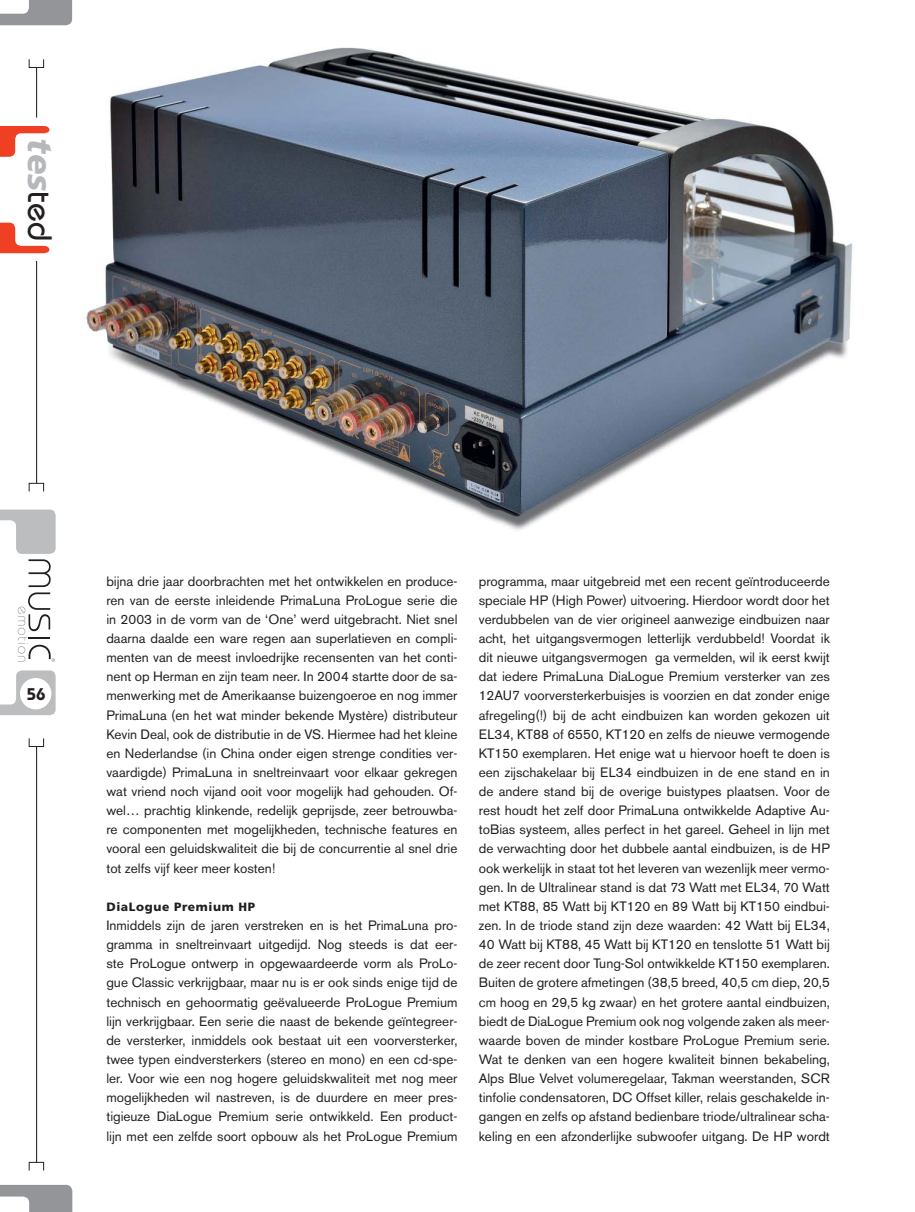
<style>
.page{position:relative;width:915px;height:1212px;background:#fff}
.page>*{position:absolute;margin:0;border:0;box-sizing:border-box;transform-origin:0 0}
.t1{font:italic 900 33.9px "Frutiger";color:#b6b8bb}
.t2{font:600 16.95px "Bauhaus";color:#231f20}
.t3{font:13.5px/19.2px "Akzidenz Grotesk BE";color:#231f20;text-align:justify}
.t4{font:900 12px "Frutiger";letter-spacing:.05em;color:#231f20}
.s1{font-family:"Bauhaus";font-weight:500;font-style:normal;color:#231f20}
</style>
<div class="page">
<img style="left:85px;top:47px;width:768px;height:483px">
<svg style="left:0;top:0;width:72px;height:25px"></svg>
<svg style="left:0;top:670px;width:56px;height:45px"></svg>
<svg style="left:0;top:1185px;width:72px;height:27px"></svg>
<hr style="left:36px;top:67px;width:1px;height:51px;background:#231f20">
<div style="left:29px;top:59px;width:15px;height:9px;border:1px solid #231f20"></div>
<hr style="left:36px;top:746px;width:1px;height:416px;background:#231f20">
<div style="left:29px;top:738px;width:15px;height:9px;border:1px solid #231f20"></div>
<div style="left:29px;top:1162px;width:15px;height:9px;border:1px solid #231f20"></div>
<div style="left:20px;top:678px;width:31px;height:31px;background:#fff;border-radius:50%"></div>
<div style="left:29px;top:483px;width:15px;height:9px;border:1px solid #231f20"></div>
<hr style="left:36px;top:261px;width:1px;height:222px;background:#231f20">
<svg style="left:0;top:223px;width:49px;height:30px"></svg>
<svg style="left:0;top:126px;width:49px;height:31px"></svg>
<svg style="left:0;top:510px;width:56px;height:152px"></svg>
<h1 class="t1" style="left:54px;top:138px;width:104px;rotate:90deg">tes<span class="s1">ted</span></h1>
<p class="t2" style="left:27px;top:688px;width:20px">56</p>
<p class="t3" style="left:106px;top:573px;width:352px">bijna drie jaar doorbrachten met het ontwikkelen en produce&shy;ren van de eerste inleidende PrimaLuna ProLogue serie die in 2003 in de vorm van de ‘One’ werd uitgebracht. Niet snel daarna daalde een ware regen aan superlatieven en compli&shy;menten van de meest invloedrijke recensenten van het conti&shy;nent op Herman en zijn team neer. In 2004 startte door de sa&shy;menwerking met de Amerikaanse buizengoeroe en nog immer PrimaLuna (en het wat minder bekende Mystère) distributeur Kevin Deal, ook de distributie in de VS. Hiermee had het kleine en Nederlandse (in China onder eigen strenge condities ver&shy;vaardigde) PrimaLuna in sneltreinvaart voor elkaar gekregen wat vriend noch vijand ooit voor mogelijk had gehouden. Of&shy;wel… prachtig klinkende, redelijk geprijsde, zeer betrouwba&shy;re componenten met mogelijkheden, technische features en vooral een geluidskwaliteit die bij de concurrentie al snel drie tot zelfs vijf keer meer kosten!</p>
<p class="t4" style="left:106px;top:902px;width:150px">DiaLogue Premium HP</p>
<p class="t3" style="left:106px;top:917px;width:352px">Inmiddels zijn de jaren verstreken en is het PrimaLuna pro&shy;gramma in sneltreinvaart uitgedijd. Nog steeds is dat eer&shy;ste ProLogue ontwerp in opgewaardeerde vorm als ProLo&shy;gue Classic verkrijgbaar, maar nu is er ook sinds enige tijd de technisch en gehoormatig geëvalueerde ProLogue Premium lijn verkrijgbaar. Een serie die naast de bekende geïntegreer&shy;de versterker, inmiddels ook bestaat uit een voorversterker, twee typen eindversterkers (stereo en mono) en een cd-spe&shy;ler. Voor wie een nog hogere geluidskwaliteit met nog meer mogelijkheden wil nastreven, is de duurdere en meer pres&shy;tigieuze DiaLogue Premium serie ontwikkeld. Een product&shy;lijn met een zelfde soort opbouw als het ProLogue Premium</p>
<p class="t3" style="left:478px;top:573px;width:352px">programma, maar uitgebreid met een recent geïntroduceerde speciale HP (High Power) uitvoering. Hierdoor wordt door het verdubbelen van de vier origineel aanwezige eindbuizen naar acht, het uitgangsvermogen letterlijk verdubbeld! Voordat ik dit nieuwe uitgangsvermogen ga vermelden, wil ik eerst kwijt dat iedere PrimaLuna DiaLogue Premium versterker van zes 12AU7 voorversterkerbuisjes is voorzien en dat zonder enige afregeling(!) bij de acht eindbuizen kan worden gekozen uit EL34, KT88 of 6550, KT120 en zelfs de nieuwe vermogende KT150 exemplaren. Het enige wat u hiervoor hoeft te doen is een zijschakelaar bij EL34 eindbuizen in de ene stand en in de andere stand bij de overige buistypes plaatsen. Voor de rest houdt het zelf door PrimaLuna ontwikkelde Adaptive Au&shy;toBias systeem, alles perfect in het gareel. Geheel in lijn met de verwachting door het dubbele aantal eindbuizen, is de HP ook werkelijk in staat tot het leveren van wezenlijk meer vermo&shy;gen. In de Ultralinear stand is dat 73 Watt met EL34, 70 Watt met KT88, 85 Watt bij KT120 en 89 Watt bij KT150 eindbui&shy;zen. In de triode stand zijn deze waarden: 42 Watt bij EL34, 40 Watt bij KT88, 45 Watt bij KT120 en tenslotte 51 Watt bij de zeer recent door Tung-Sol ontwikkelde KT150 exemplaren.<br>Buiten de grotere afmetingen (38,5 breed, 40,5 cm diep, 20,5 cm hoog en 29,5 kg zwaar) en het grotere aantal eindbuizen, biedt de DiaLogue Premium ook nog volgende zaken als meer&shy;waarde boven de minder kostbare ProLogue Premium serie.<br>Wat te denken van een hogere kwaliteit binnen bekabeling, Alps Blue Velvet volumeregelaar, Takman weerstanden, SCR tinfolie condensatoren, DC Offset killer, relais geschakelde in&shy;gangen en zelfs op afstand bedienbare triode/ultralinear scha&shy;keling en een afzonderlijke subwoofer uitgang. De HP wordt</p>
</div>
